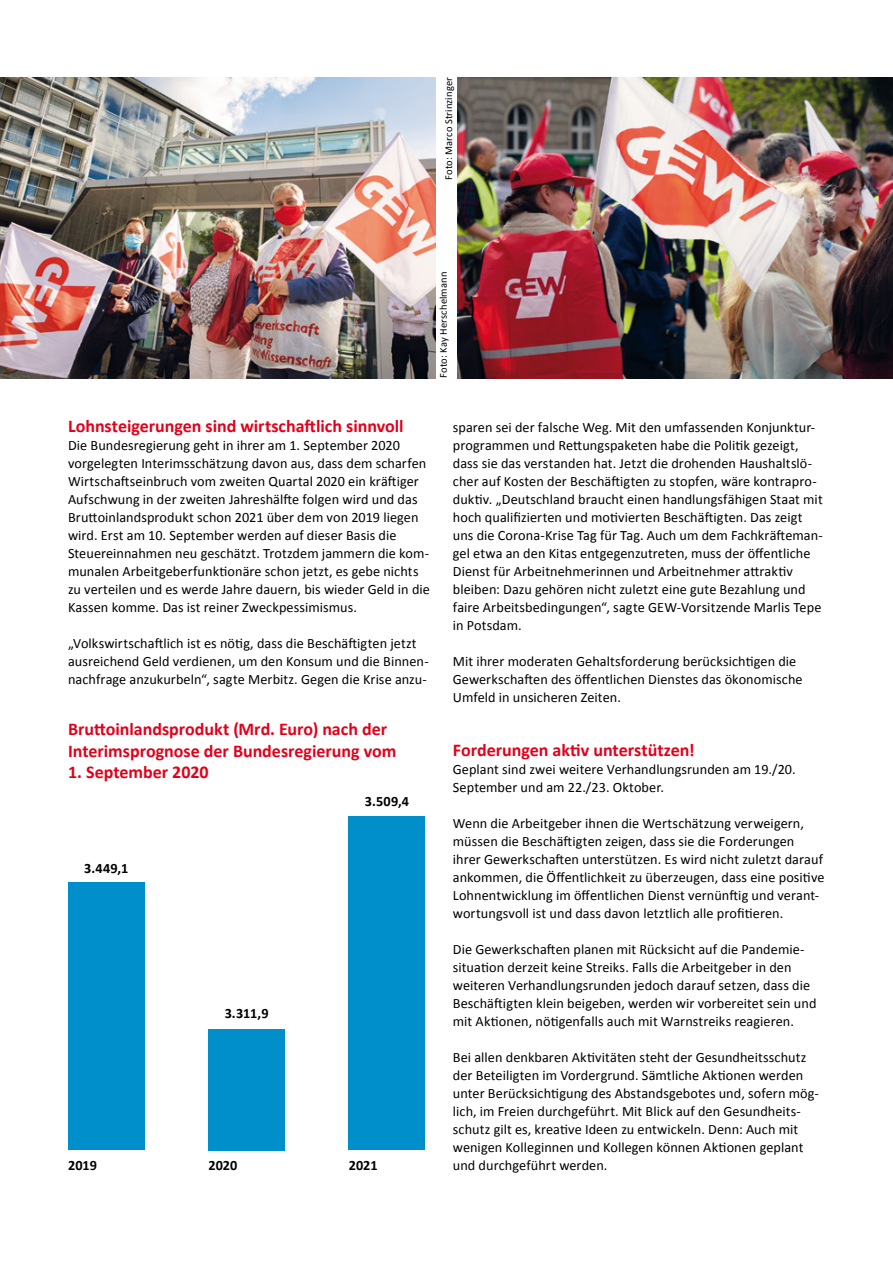
<style>
.page{position:relative;width:893px;height:1263px;background:#fff}
.page>*{position:absolute;margin:0;border:0;box-sizing:border-box;transform-origin:0 0}
.Text_auf_RotenBalken{font:700 18px/21.6px "Calibri";color:#e2001a}
.Fließtext_innen_Seit{font:700 18px "Calibri";color:#e2001a}
.Fließtext_innen_Seit-2{font:14.25px/18px "Calibri";letter-spacing:.005em;color:#000}
.Fließtext_innen_Seit-3{font:700 14.25px "Calibri";letter-spacing:.005em;color:#000}
.Autor_Einleitung{font:10.5px "Calibri";letter-spacing:.015em;color:#000}
</style>
<div class="page">
<img style="left:0;top:77px;width:436px;height:301px">
<img style="left:457px;top:77px;width:436px;height:301px">
<div style="left:68px;top:882px;width:77px;height:268px;background:#008fcb"></div>
<div style="left:208px;top:1029px;width:77px;height:121px;background:#008fcb"></div>
<div style="left:349px;top:816px;width:76px;height:334px;background:#008fcb"></div>
<p class="Autor_Einleitung" style="left:442px;top:180px;width:104px;rotate:-90deg">Foto: Marco Strinzinger</p>
<p class="Autor_Einleitung" style="left:437px;top:378px;width:108px;rotate:-90deg">Foto: Kay Herschelmann</p>
<p class="Fließtext_innen_Seit" style="left:68px;top:415px;width:337px">Lohnsteigerungen sind wirtschaftlich sinnvoll</p>
<p class="Fließtext_innen_Seit-2" style="left:68px;top:436px;width:363px">Die Bundesregierung geht in ihrer am 1. September 2020 vorgelegten Interimsschätzung davon aus, dass dem scharfen Wirtschaftseinbruch vom zweiten Quartal 2020 ein kräftiger Aufschwung in der zweiten Jahreshälfte folgen wird und das Bruttoinlandsprodukt schon 2021 über dem von 2019 liegen wird. Erst am 10. September werden auf dieser Basis die Steuereinnahmen neu geschätzt. Trotzdem jammern die kom&shy;munalen Arbeitgeberfunktionäre schon jetzt, es gebe nichts zu verteilen und es werde Jahre dauern, bis wieder Geld in die Kassen komme. Das ist reiner Zweckpessimismus.</p>
<p class="Fließtext_innen_Seit-2" style="left:68px;top:634px;width:362px">„Volkswirtschaftlich ist es nötig, dass die Beschäftigten jetzt ausreichend Geld verdienen, um den Konsum und die Binnen&shy;nachfrage anzukurbeln“, sagte Merbitz. Gegen die Krise anzu-</p>
<p class="Text_auf_RotenBalken" style="left:68px;top:718px;width:330px">Bruttoinlandsprodukt (Mrd. Euro) nach der<br>Interimsprognose der Bundesregierung vom</p>
<p class="Text_auf_RotenBalken" style="left:68px;top:762px;width:142px">1. September 2020</p>
<p class="Fließtext_innen_Seit-3" style="left:84px;top:859px;width:46px">3.449,1</p>
<p class="Fließtext_innen_Seit-3" style="left:225px;top:1005px;width:45px">3.311,9</p>
<p class="Fließtext_innen_Seit-3" style="left:365px;top:792px;width:46px">3.509,4</p>
<p class="Fließtext_innen_Seit-3" style="left:68px;top:1156px;width:30px">2019</p>
<p class="Fließtext_innen_Seit-3" style="left:208px;top:1156px;width:31px">2020</p>
<p class="Fließtext_innen_Seit-3" style="left:349px;top:1156px;width:30px">2021</p>
<p class="Fließtext_innen_Seit-2" style="left:453px;top:418px;width:371px">sparen sei der falsche Weg. Mit den umfassenden Konjunktur&shy;programmen und Rettungspaketen habe die Politik gezeigt, dass sie das verstanden hat. Jetzt die drohenden Haushaltslö&shy;cher auf Kosten der Beschäftigten zu stopfen, wäre kontrapro&shy;duktiv. „Deutschland braucht einen handlungsfähigen Staat mit hoch qualifizierten und motivierten Beschäftigten. Das zeigt uns die Corona-Krise Tag für Tag. Auch um dem Fachkräfteman&shy;gel etwa an den Kitas entgegenzutreten, muss der öffentliche Dienst für Arbeitnehmerinnen und Arbeitnehmer attraktiv bleiben: Dazu gehören nicht zuletzt eine gute Bezahlung und faire Arbeitsbedingungen“, sagte GEW-Vorsitzende Marlis Tepe in Potsdam.</p>
<p class="Fließtext_innen_Seit-2" style="left:453px;top:652px;width:351px">Mit ihrer moderaten Gehaltsforderung berücksichtigen die<br>Gewerkschaften des öffentlichen Dienstes das ökonomische<br>Umfeld in unsicheren Zeiten.</p>
<p class="Fließtext_innen_Seit" style="left:453px;top:739px;width:243px">Forderungen aktiv unterstützen!</p>
<p class="Fließtext_innen_Seit-2" style="left:453px;top:760px;width:344px">Geplant sind zwei weitere Verhandlungsrunden am 19./20.<br>September und am 22./23. Oktober.</p>
<p class="Fließtext_innen_Seit-2" style="left:453px;top:814px;width:373px">Wenn die Arbeitgeber ihnen die Wertschätzung verweigern, müssen die Beschäftigten zeigen, dass sie die Forderungen ihrer Gewerkschaften unterstützen. Es wird nicht zuletzt darauf ankommen, die Öffentlichkeit zu überzeugen, dass eine positive Lohnentwicklung im öffentlichen Dienst vernünftig und verant&shy;wortungsvoll ist und dass davon letztlich alle profitieren.</p>
<p class="Fließtext_innen_Seit-2" style="left:453px;top:940px;width:365px">Die Gewerkschaften planen mit Rücksicht auf die Pandemie&shy;situation derzeit keine Streiks. Falls die Arbeitgeber in den weiteren Verhandlungsrunden jedoch darauf setzen, dass die Beschäftigten klein beigeben, werden wir vorbereitet sein und mit Aktionen, nötigenfalls auch mit Warnstreiks reagieren.</p>
<p class="Fließtext_innen_Seit-2" style="left:453px;top:1048px;width:368px">Bei allen denkbaren Aktivitäten steht der Gesundheitsschutz der Beteiligten im Vordergrund. Sämtliche Aktionen werden unter Berücksichtigung des Abstandsgebotes und, sofern mög&shy;lich, im Freien durchgeführt. Mit Blick auf den Gesundheits&shy;schutz gilt es, kreative Ideen zu entwickeln. Denn: Auch mit wenigen Kolleginnen und Kollegen können Aktionen geplant und durchgeführt werden.</p>
</div>
